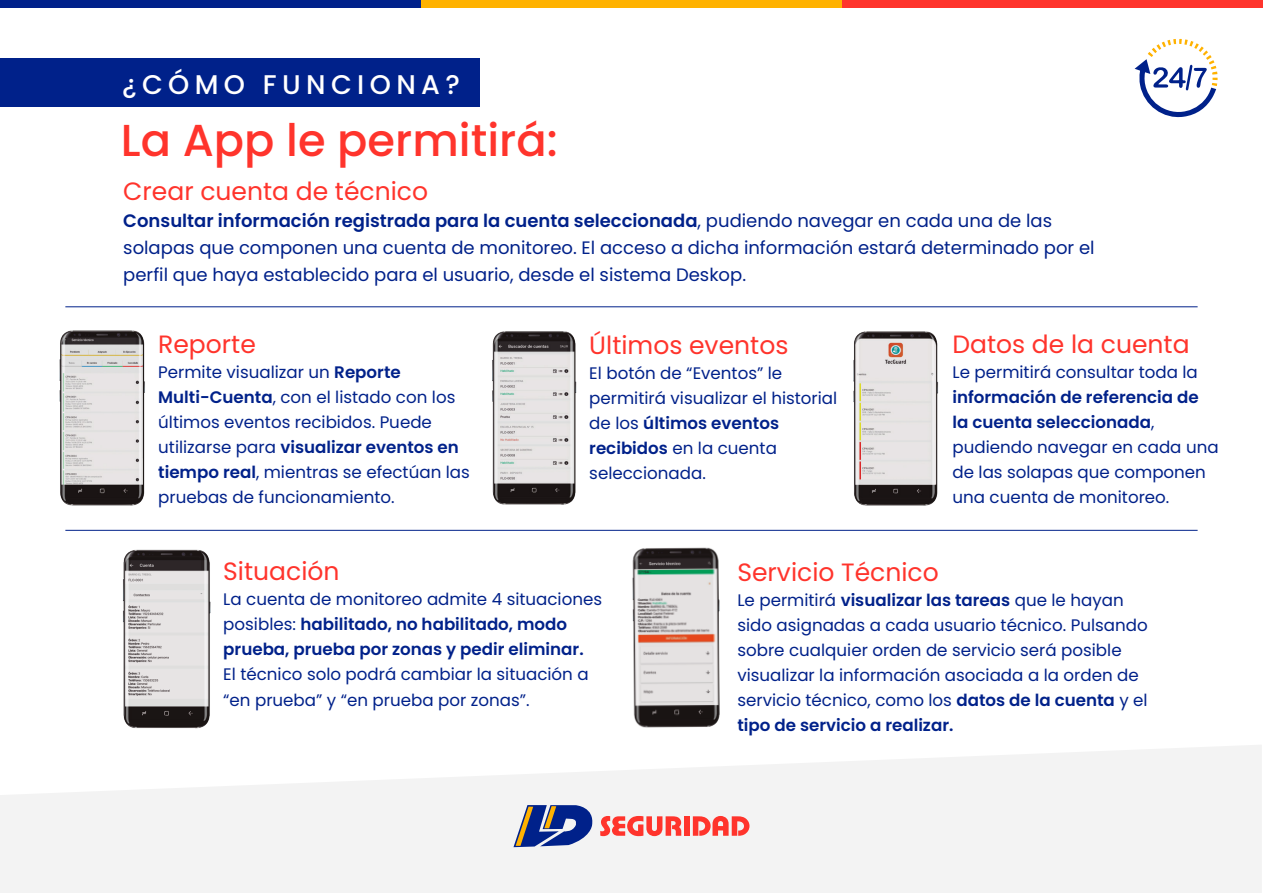
<style>
.page{position:relative;width:1263px;height:893px;background:#fff}
.page>*{position:absolute;margin:0;border:0;box-sizing:border-box;transform-origin:0 0}
.t1{font:500 44.7px "Poppins";color:#ff342c}
.t2{font:500 27px "Poppins";letter-spacing:.2em;color:#fff}
.t3{font:25.05px "Poppins";color:#ff342c}
.t4{font:18px/27px "Poppins";color:#00218a}
.t5{font:16.65px/25px "Poppins";color:#00218a}
.t6{font:600 16.65px/25px "Poppins";color:#00218a}
.s1{font-weight:600}
.s2{font-weight:400}
</style>
<div class="page">
<svg style="left:0;top:745px;width:1262px;height:148px;fill:#f3f3f3"></svg>
<div style="left:0;top:0;width:422px;height:8px;background:#00218a"></div>
<div style="left:422px;top:0;width:421px;height:8px;background:#ffb200"></div>
<div style="left:843px;top:0;width:420px;height:8px;background:#ff342c"></div>
<svg style="left:1134px;top:39px;width:83px;height:79px"></svg>
<div style="left:0;top:58px;width:479px;height:49px;background:#00218a"></div>
<hr style="left:65px;top:530px;width:1132px;height:1px;background:#00218a">
<hr style="left:65px;top:306px;width:1132px;height:1px;background:#00218a">
<img style="left:59px;top:330px;width:86px;height:176px">
<img style="left:853px;top:331px;width:86px;height:175px">
<img style="left:492px;top:331px;width:85px;height:174px">
<img style="left:614px;top:529px;width:126px;height:199px">
<img style="left:123px;top:549px;width:88px;height:180px">
<div style="left:684px;top:816px;width:6px;height:20px;background:#ff342c"></div>
<svg style="left:693px;top:816px;width:56px;height:20px"></svg>
<svg style="left:513px;top:805px;width:168px;height:42px"></svg>
<h2 class="t2" style="left:122px;top:69px;width:339px">¿CÓMO FUNCIONA?</h2>
<h1 class="t1" style="left:121px;top:115px;width:438px">La App le permitirá:</h1>
<h3 class="t3" style="left:123px;top:177px;width:306px">Crear cuenta de técnico</h3>
<p class="t4" style="left:123px;top:207px;width:973px"><span class="s1">Consultar información registrada para la cuenta seleccionada</span>, pudiendo navegar en cada una de las solapas que componen una cuenta de monitoreo. El acceso a dicha información estará determinado por el perfil que haya establecido para el usuario, desde el sistema Deskop.</p>
<h3 class="t3" style="left:158px;top:330px;width:99px">Reporte</h3>
<p class="t5" style="left:158px;top:360px;width:313px">Permite visualizar un <span class="s1">Reporte Multi-Cuenta</span>, con el listado con los últimos eventos recibidos. Puede utilizarse para <span class="s1">visualizar eventos en tiempo real</span>, mientras se efectúan las pruebas de funcionamiento.</p>
<h3 class="t3" style="left:589px;top:331px;width:201px">Últimos eventos</h3>
<p class="t5" style="left:589px;top:361px;width:249px">El botón de “Eventos” le permitirá visualizar el historial de los <span class="s1">últimos eventos recibidos</span> en la cuenta seleccionada.</p>
<h3 class="t3" style="left:952px;top:329px;width:239px">Datos de la cuenta</h3>
<p class="t5" style="left:952px;top:359px;width:247px">Le permitirá consultar toda la</p>
<p class="t5" style="left:952px;top:384px;width:268px"><span class="s1">información de referencia de la cuenta seleccionada</span>, pudiendo navegar en cada una de las solapas que componen una cuenta de monitoreo.</p>
<h3 class="t3" style="left:223px;top:557px;width:118px">Situación</h3>
<p class="t6" style="left:223px;top:587px;width:380px"><span class="s2">La cuenta de monitoreo admite 4 situaciones posibles:</span> habilitado, no habilitado, modo prueba, prueba por zonas y pedir eliminar.</p>
<p class="t5" style="left:223px;top:662px;width:367px">El técnico solo podrá cambiar la situación a “en prueba” y “en prueba por zonas”.</p>
<h3 class="t3" style="left:737px;top:558px;width:203px">Servicio Técnico</h3>
<p class="t5" style="left:737px;top:588px;width:412px">Le permitirá <span class="s1">visualizar las tareas</span> que le hayan sido asignadas a cada usuario técnico. Pulsando sobre cualquier orden de servicio será posible visualizar la información asociada a la orden de servicio técnico, como los <span class="s1">datos de la cuenta</span> y el <span class="s1">tipo de servicio a realizar.</span></p>
</div>
